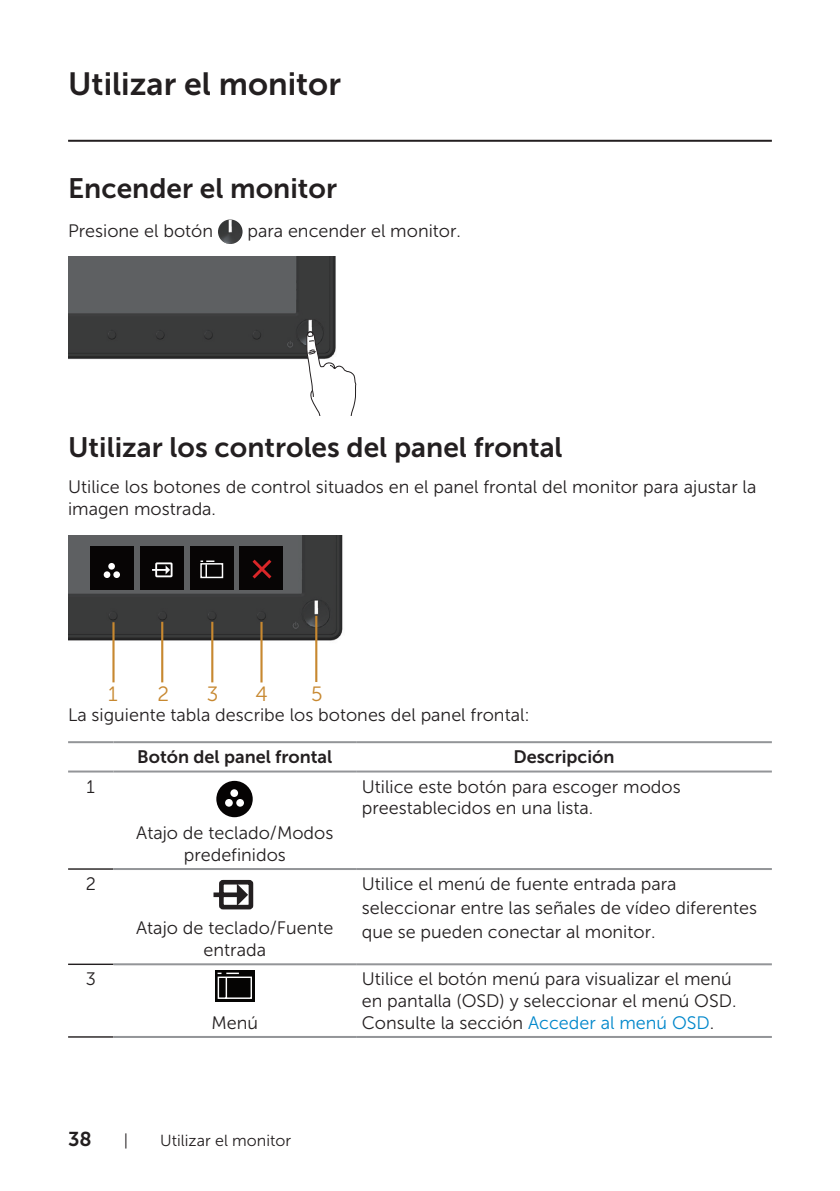
<style>
.page{position:relative;width:840px;height:1191px;background:#fff}
.page>*{position:absolute;margin:0;border:0;box-sizing:border-box;transform-origin:0 0}
.Head_1{font:32px "Museo Sans For Dell 700";color:#231f20}
.Head_2{font:28px "Museo Sans For Dell 700";color:#231f20}
.t1{font:20.6px "Museo Sans For Dell 300";color:#c78830}
.t2{font:20px "Museo Sans For Dell 700";color:#231f20}
.text{font:18px/21.6px "Museo Sans For Dell 300";color:#231f20}
.text-2{font:18px "Museo Sans For Dell 700";color:#231f20}
.t3{font:16px "Museo Sans For Dell 300";color:#231f20}
.s1{color:#0087cb}
</style>
<div class="page">
<hr style="left:68px;top:140px;width:703px;height:2px;background:#231f20">
<img style="left:218px;top:219px;width:24px;height:25px;border-radius:12px">
<img style="left:68px;top:257px;width:268px;height:102px">
<svg style="left:306px;top:331px;width:50px;height:84px"></svg>
<img style="left:68px;top:535px;width:275px;height:128px">
<hr style="left:211px;top:622px;width:2px;height:60px;background:#c78830">
<hr style="left:260px;top:622px;width:2px;height:60px;background:#c78830">
<hr style="left:161px;top:622px;width:2px;height:60px;background:#c78830">
<hr style="left:315px;top:616px;width:2px;height:66px;background:#c78830">
<hr style="left:112px;top:622px;width:2px;height:60px;background:#c78830">
<div style="left:90px;top:546px;width:44px;height:44px;background:#070505"></div>
<div style="left:108px;top:563px;width:7px;height:6px;background:#fff;border-radius:50%"></div>
<div style="left:104px;top:571px;width:6px;height:7px;background:#fff;border-radius:50%"></div>
<div style="left:113px;top:571px;width:7px;height:7px;background:#fff;border-radius:50%"></div>
<div style="left:239px;top:546px;width:44px;height:44px;background:#070505"></div>
<svg style="left:252px;top:559px;width:20px;height:20px"></svg>
<div style="left:190px;top:546px;width:43px;height:44px;background:#070505"></div>
<div style="left:200px;top:563px;width:23px;height:15px;border:1px solid #fff"></div>
<svg style="left:200px;top:560px;width:14px;height:17px"></svg>
<div style="left:140px;top:546px;width:43px;height:44px;background:#070505"></div>
<div style="left:155px;top:562px;width:17px;height:15px;border:2px solid #fff"></div>
<svg style="left:152px;top:565px;width:18px;height:9px"></svg>
<hr style="left:68px;top:868px;width:45px;height:1px;background:#231f20">
<hr style="left:68px;top:963px;width:45px;height:2px;background:#231f20">
<hr style="left:68px;top:1036px;width:45px;height:1px;background:#231f20">
<hr style="left:68px;top:741px;width:45px;height:2px;background:#939598">
<hr style="left:113px;top:741px;width:243px;height:2px;background:#939598">
<hr style="left:356px;top:741px;width:415px;height:2px;background:#939598">
<hr style="left:113px;top:770px;width:243px;height:2px;background:#939598">
<hr style="left:356px;top:770px;width:415px;height:2px;background:#939598">
<hr style="left:113px;top:868px;width:243px;height:2px;background:#939598">
<hr style="left:356px;top:868px;width:415px;height:2px;background:#939598">
<hr style="left:113px;top:963px;width:243px;height:2px;background:#939598">
<hr style="left:356px;top:963px;width:415px;height:2px;background:#939598">
<hr style="left:113px;top:1036px;width:243px;height:2px;background:#939598">
<hr style="left:356px;top:1036px;width:415px;height:2px;background:#939598">
<hr style="left:68px;top:770px;width:45px;height:2px;background:#939598">
<div style="left:216px;top:781px;width:36px;height:36px;background:#050303;border-radius:50%"></div>
<div style="left:230px;top:789px;width:8px;height:8px;background:#fff;border-radius:50%"></div>
<div style="left:225px;top:799px;width:8px;height:7px;background:#fff;border-radius:50%"></div>
<div style="left:236px;top:799px;width:8px;height:7px;background:#fff;border-radius:50%"></div>
<svg style="left:213px;top:880px;width:40px;height:29px"></svg>
<div style="left:215px;top:970px;width:39px;height:31px;background:#050403"></div>
<svg style="left:217px;top:972px;width:35px;height:27px"></svg>
<p class="Head_1" style="left:68px;top:66px;width:274px">Utilizar el monitor</p>
<p class="Head_2" style="left:68px;top:173px;width:270px">Encender el monitor</p>
<p class="text" style="left:68px;top:220px;width:146px">Presione el botón</p>
<p class="text" style="left:247px;top:220px;width:215px">para encender el monitor.</p>
<p class="Head_2" style="left:68px;top:431px;width:495px">Utilizar los controles del panel frontal</p>
<p class="text" style="left:68px;top:476px;width:689px">Utilice los botones de control situados en el panel frontal del monitor para ajustar la imagen mostrada.</p>
<p class="t1" style="left:108px;top:683px;width:11px">1</p>
<p class="t1" style="left:157px;top:683px;width:13px">2</p>
<p class="t1" style="left:207px;top:682px;width:13px">3</p>
<p class="t1" style="left:255px;top:683px;width:14px">4</p>
<p class="t1" style="left:311px;top:683px;width:13px">5</p>
<p class="text" style="left:68px;top:704px;width:463px">La siguiente tabla describe los botones del panel frontal:</p>
<p class="text-2" style="left:137px;top:747px;width:196px">Botón del panel frontal</p>
<p class="text-2" style="left:513px;top:747px;width:102px">Descripción</p>
<p class="text" style="left:87px;top:775px;width:10px">1</p>
<p class="text" style="left:136px;top:822px;width:198px;text-align:center">Atajo de teclado/Modos predefinidos</p>
<p class="text" style="left:361px;top:775px;width:320px">Utilice este botón para escoger modos preestablecidos en una lista.</p>
<p class="text" style="left:86px;top:873px;width:12px">2</p>
<p class="text" style="left:86px;top:968px;width:12px">3</p>
<p class="text" style="left:136px;top:917px;width:199px;text-align:center">Atajo de teclado/Fuente entrada</p>
<p class="text" style="left:211px;top:1011px;width:48px">Menú</p>
<p class="text" style="left:361px;top:872px;width:396px;line-height:24px">Utilice el menú de fuente entrada para seleccionar entre las señales de vídeo diferentes que se pueden conectar al monitor.</p>
<p class="text" style="left:361px;top:968px;width:376px">Utilice el botón menú para visualizar el menú en pantalla (OSD) y seleccionar el menú OSD.<br>Consulte la sección <span class="s1">Acceder al menú OSD</span>.</p>
<p class="t2" style="left:68px;top:1127px;width:25px">38</p>
<p class="t3" style="left:124px;top:1131px;width:6px">|</p>
<p class="t3" style="left:160px;top:1131px;width:132px">Utilizar el monitor</p>
</div>
